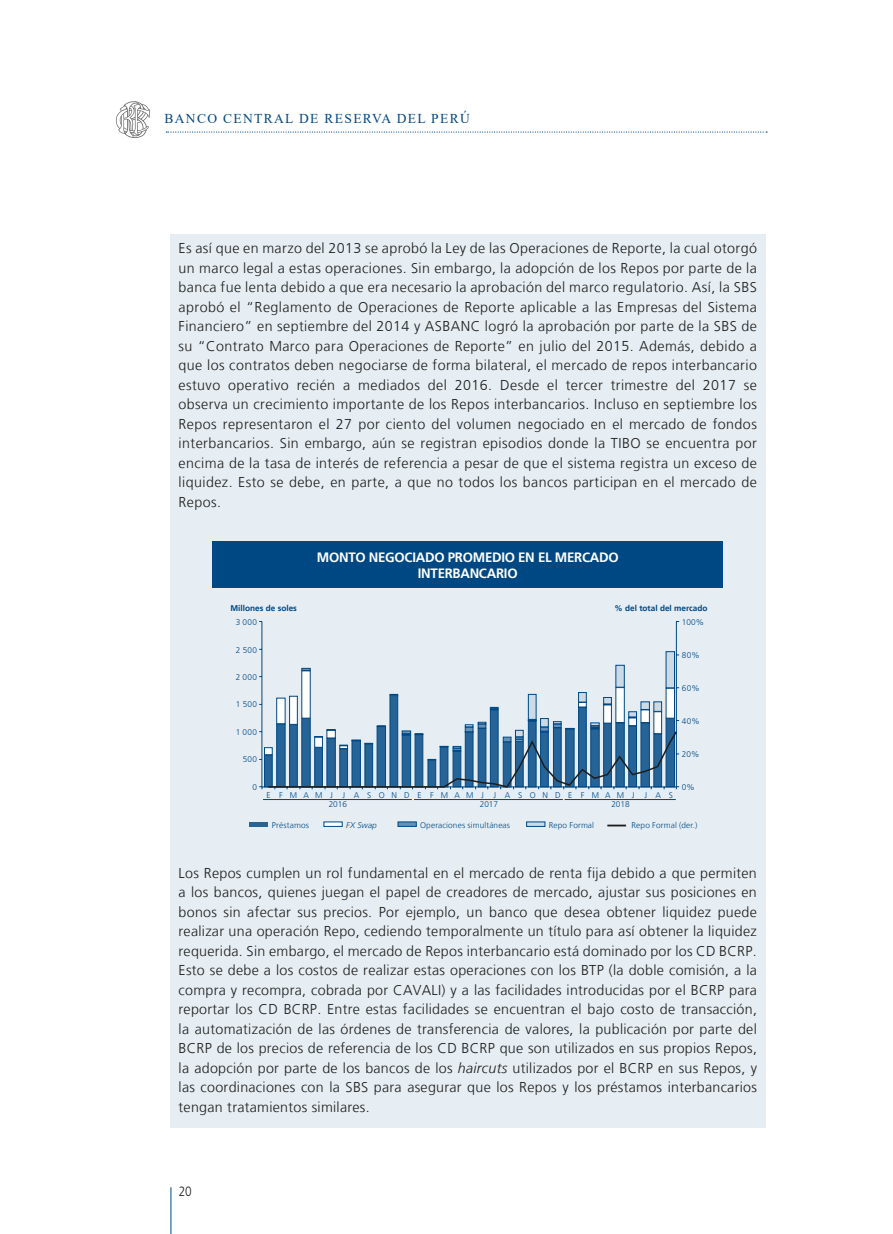
<style>
.page{position:relative;width:893px;height:1234px;background:#fff}
.page>*{position:absolute;margin:0;border:0;box-sizing:border-box;transform-origin:0 0}
.t1{font:300 14.25px/19.5px "Frutiger LT";letter-spacing:.025em;color:#1d1d1b;text-align:justify}
.t2{font:700 13.5px/16.2px "Frutiger LT";letter-spacing:-.02em;color:#fff;text-align:center}
.t3{font:13.5px "Times New Roman";letter-spacing:.1em;color:#004884}
.t4{font:300 13.5px "Frutiger LT";color:#1d1d1b;scale:.88 1}
.t5{font:300 8.25px "Frutiger LT";letter-spacing:.02em;color:#004884}
.t6{font:700 8.25px "Frutiger LT";color:#004884}
.t7{font:300 8.25px "Frutiger LT";letter-spacing:.86em;color:#004884}
.t8{font:300 8.25px "Frutiger LT";letter-spacing:.89em;color:#004884}
.t9{font:italic 300 8.25px "Frutiger LT";letter-spacing:.02em;color:#004884}
.s1{font-style:italic}
</style>
<div class="page">
<svg style="left:166px;top:131px;width:601px;height:2px"></svg>
<hr style="left:171px;top:1186px;width:1px;height:47px;background:#004884">
<svg style="left:116px;top:101px;width:34px;height:37px"></svg>
<div style="left:170px;top:234px;width:595px;height:893px;background:#e6edf3"></div>
<div style="left:213px;top:541px;width:510px;height:46px;background:#004884"></div>
<hr style="left:263px;top:799px;width:149px;height:1px;background:#004884">
<hr style="left:414px;top:799px;width:149px;height:1px;background:#004884">
<hr style="left:565px;top:799px;width:111px;height:1px;background:#004884">
<div style="left:250px;top:821px;width:18px;height:5px;background:#266397"></div>
<svg style="left:526px;top:821px;width:19px;height:5px"></svg>
<svg style="left:398px;top:821px;width:18px;height:5px"></svg>
<svg style="left:324px;top:821px;width:18px;height:5px"></svg>
<svg style="left:607px;top:824px;width:19px;height:2px"></svg>
<hr style="left:676px;top:621px;width:1px;height:165px;background:#004884">
<hr style="left:262px;top:621px;width:1px;height:165px;background:#004884">
<svg style="left:259px;top:649px;width:420px;height:140px"></svg>
<p class="t3" style="left:164px;top:109px;width:307px">BANCO CENTRAL DE RESERVA DEL PERÚ</p>
<p class="t1" style="left:179px;top:239px;width:580px">Es así que en marzo del 2013 se aprobó la Ley de las Operaciones de Reporte, la cual otorgó un marco legal a estas operaciones. Sin embargo, la adopción de los Repos por parte de la banca fue lenta debido a que era necesario la aprobación del marco regulatorio. Así, la SBS aprobó el “Reglamento de Operaciones de Reporte aplicable a las Empresas del Sistema Financiero” en septiembre del 2014 y ASBANC logró la aprobación por parte de la SBS de su “Contrato Marco para Operaciones de Reporte” en julio del 2015. Además, debido a que los contratos deben negociarse de forma bilateral, el mercado de repos interbancario estuvo operativo recién a mediados del 2016. Desde el tercer trimestre del 2017 se observa un crecimiento importante de los Repos interbancarios. Incluso en septiembre los Repos representaron el 27 por ciento del volumen negociado en el mercado de fondos interbancarios. Sin embargo, aún se registran episodios donde la TIBO se encuentra por encima de la tasa de interés de referencia a pesar de que el sistema registra un exceso de liquidez. Esto se debe, en parte, a que no todos los bancos participan en el mercado de Repos.</p>
<p class="t2" style="left:317px;top:548px;width:303px">MONTO NEGOCIADO PROMEDIO EN EL MERCADO<br>INTERBANCARIO</p>
<p class="t6" style="left:230px;top:603px;width:68px">Millones de soles</p>
<p class="t6" style="left:615px;top:603px;width:94px">% del total del mercado</p>
<p class="t5" style="left:236px;top:617px;width:23px">3 000</p>
<p class="t5" style="left:236px;top:645px;width:23px">2 500</p>
<p class="t5" style="left:236px;top:672px;width:23px">2 000</p>
<p class="t5" style="left:236px;top:699px;width:23px">1 500</p>
<p class="t5" style="left:236px;top:727px;width:23px">1 000</p>
<p class="t5" style="left:243px;top:754px;width:16px">500</p>
<p class="t5" style="left:252px;top:782px;width:6px">0</p>
<p class="t7" style="left:266px;top:789px;width:145px">E FMAMJ JASOND</p>
<p class="t5" style="left:329px;top:799px;width:20px">2016</p>
<p class="t7" style="left:417px;top:789px;width:145px">E FMAMJ J ASOND</p>
<p class="t5" style="left:480px;top:799px;width:20px">2017</p>
<p class="t8" style="left:568px;top:789px;width:106px">E FMAMJ JAS</p>
<p class="t5" style="left:611px;top:799px;width:20px">2018</p>
<p class="t5" style="left:682px;top:617px;width:24px">100%</p>
<p class="t5" style="left:682px;top:650px;width:19px">80%</p>
<p class="t5" style="left:682px;top:683px;width:19px">60%</p>
<p class="t5" style="left:682px;top:716px;width:19px">40%</p>
<p class="t5" style="left:682px;top:749px;width:19px">20%</p>
<p class="t5" style="left:682px;top:782px;width:14px">0%</p>
<p class="t5" style="left:272px;top:820px;width:39px">Préstamos</p>
<p class="t9" style="left:346px;top:820px;width:32px">FX Swap</p>
<p class="t5" style="left:420px;top:820px;width:91px">Operaciones simultáneas</p>
<p class="t5" style="left:549px;top:820px;width:47px">Repo Formal</p>
<p class="t5" style="left:632px;top:820px;width:67px">Repo Formal (der.)</p>
<p class="t1" style="left:179px;top:863px;width:580px">Los Repos cumplen un rol fundamental en el mercado de renta fija debido a que permiten a los bancos, quienes juegan el papel de creadores de mercado, ajustar sus posiciones en bonos sin afectar sus precios. Por ejemplo, un banco que desea obtener liquidez puede realizar una operación Repo, cediendo temporalmente un título para así obtener la liquidez requerida. Sin embargo, el mercado de Repos interbancario está dominado por los CD BCRP.<br>Esto se debe a los costos de realizar estas operaciones con los BTP (la doble comisión, a la compra y recompra, cobrada por CAVALI) y a las facilidades introducidas por el BCRP para reportar los CD BCRP. Entre estas facilidades se encuentran el bajo costo de transacción, la automatización de las órdenes de transferencia de valores, la publicación por parte del BCRP de los precios de referencia de los CD BCRP que son utilizados en sus propios Repos, la adopción por parte de los bancos de los <span class="s1">haircuts</span> utilizados por el BCRP en sus Repos, y las coordinaciones con la SBS para asegurar que los Repos y los préstamos interbancarios tengan tratamientos similares.</p>
<p class="t4" style="left:179px;top:1183px;width:16px">20</p>
</div>
